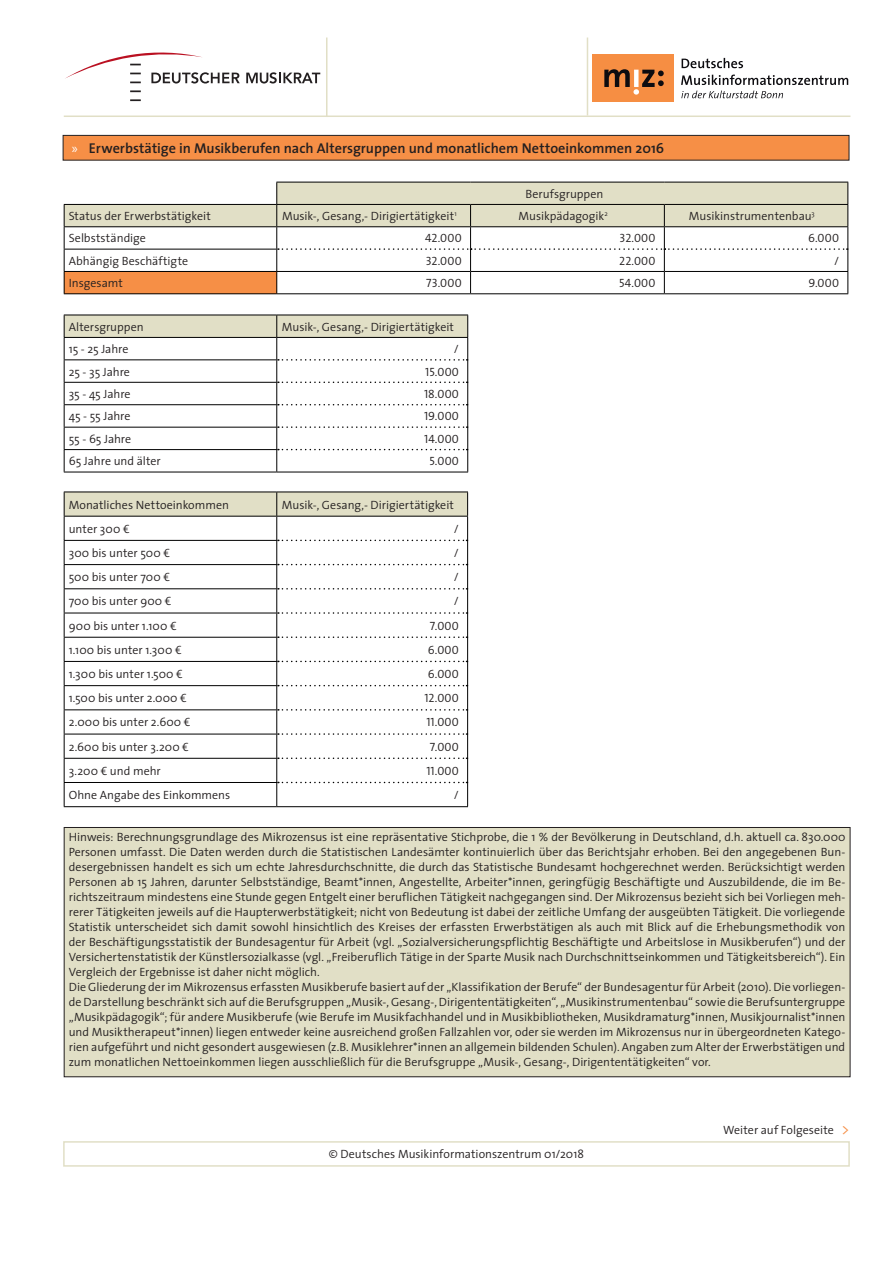
<style>
.page{position:relative;width:893px;height:1263px;background:#fff}
.page>*{position:absolute;margin:0;border:0;box-sizing:border-box;transform-origin:0 0}
.t1{font:600 14.25px "The Sans";color:#231f20}
.Hinweis_Einleitung{font:300 12px/15px "The Sans";color:#231f20;text-align:justify}
.Text_links_normal_8{font:300 12px "The Sans";color:#231f20}
.Zahlen_rechts_2_Einz{font:300 12px "The Sans";color:#231f20}
.Zahlen_rechts_2_Einz-2{font:12px "The Sans Semi Light Caps";letter-spacing:.015em;color:#231f20}
.Text_zentriert_8_PT{font:300 12px "The Sans";color:#231f20}
.s1{font-family:"Myriad Pro";font-weight:400;color:#fff}
.s2{font-size:15px;color:#f68f46}
</style>
<div class="page">
<hr style="left:64px;top:115px;width:786px;height:2px;background:#e1dfc6">
<hr style="left:587px;top:38px;width:1px;height:77px;background:#e1dfc6">
<hr style="left:326px;top:38px;width:1px;height:79px;background:#e1dfc6">
<svg style="left:246px;top:72px;width:74px;height:12px"></svg>
<svg style="left:65px;top:52px;width:175px;height:32px"></svg>
<svg style="left:130px;top:90px;width:11px;height:2px"></svg>
<svg style="left:130px;top:99px;width:11px;height:2px"></svg>
<div style="left:592px;top:55px;width:82px;height:47px;background:#f68e43"></div>
<svg style="left:681px;top:75px;width:167px;height:10px"></svg>
<svg style="left:682px;top:58px;width:61px;height:10px"></svg>
<svg style="left:681px;top:91px;width:102px;height:7px"></svg>
<svg style="left:604px;top:69px;width:60px;height:26px"></svg>
<svg style="left:62px;top:135px;width:788px;height:26px;background:#e68845"></svg>
<hr style="left:64px;top:806px;width:213px;height:1px;background:#000">
<hr style="left:277px;top:806px;width:191px;height:1px;background:#000">
<svg style="left:64px;top:492px;width:404px;height:314px"></svg>
<svg style="left:63px;top:1141px;width:787px;height:26px"></svg>
<div style="left:64px;top:827px;width:786px;height:250px;background:#e1dfc6"></div>
<div style="left:64px;top:827px;width:786px;height:250px;border:1px solid #231f20"></div>
<hr style="left:64px;top:293px;width:213px;height:1px;background:#000">
<hr style="left:277px;top:293px;width:194px;height:1px;background:#000">
<hr style="left:471px;top:293px;width:193px;height:1px;background:#000">
<hr style="left:664px;top:293px;width:184px;height:1px;background:#000">
<svg style="left:64px;top:182px;width:784px;height:111px"></svg>
<hr style="left:64px;top:271px;width:213px;height:1px;background:#000">
<hr style="left:64px;top:472px;width:213px;height:1px;background:#000">
<hr style="left:277px;top:472px;width:191px;height:1px;background:#000">
<svg style="left:64px;top:315px;width:404px;height:157px"></svg>
<p class="t1" style="left:72px;top:139px;width:594px"><span class="s1">»</span> Erwerbstätige in Musikberufen nach Altersgruppen und monatlichem Nettoeinkommen 2016</p>
<p class="Text_links_normal_8" style="left:525px;top:186px;width:80px">Berufsgruppen</p>
<p class="Text_links_normal_8" style="left:69px;top:208px;width:144px">Status der Erwerbstätigkeit</p>
<p class="Zahlen_rechts_2_Einz" style="left:282px;top:208px;width:176px">Musik-, Gesang,- Dirigiertätigkeit<sup>1</sup></p>
<p class="Zahlen_rechts_2_Einz" style="left:518px;top:208px;width:91px">Musikpädagogik<sup>2</sup></p>
<p class="Zahlen_rechts_2_Einz" style="left:689px;top:208px;width:127px">Musikinstrumentenbau<sup>3</sup></p>
<p class="Text_links_normal_8" style="left:69px;top:231px;width:79px">Selbstständige</p>
<p class="Zahlen_rechts_2_Einz-2" style="left:425px;top:231px;width:38px">42.000</p>
<p class="Zahlen_rechts_2_Einz-2" style="left:620px;top:231px;width:37px">32.000</p>
<p class="Zahlen_rechts_2_Einz-2" style="left:808px;top:231px;width:32px">6.000</p>
<p class="Text_links_normal_8" style="left:69px;top:253px;width:121px">Abhängig Beschäftigte</p>
<p class="Zahlen_rechts_2_Einz-2" style="left:426px;top:253px;width:37px">32.000</p>
<p class="Zahlen_rechts_2_Einz-2" style="left:619px;top:253px;width:38px">22.000</p>
<p class="Zahlen_rechts_2_Einz-2" style="left:834px;top:253px;width:6px">/</p>
<p class="Text_links_normal_8" style="left:69px;top:275px;width:56px">Insgesamt</p>
<p class="Zahlen_rechts_2_Einz-2" style="left:426px;top:275px;width:37px">73.000</p>
<p class="Zahlen_rechts_2_Einz-2" style="left:619px;top:275px;width:38px">54.000</p>
<p class="Zahlen_rechts_2_Einz-2" style="left:808px;top:275px;width:32px">9.000</p>
<p class="Text_links_normal_8" style="left:69px;top:319px;width:76px">Altersgruppen</p>
<p class="Zahlen_rechts_2_Einz" style="left:282px;top:319px;width:174px">Musik-, Gesang,- Dirigiertätigkeit</p>
<p class="Text_links_normal_8" style="left:69px;top:341px;width:61px">15 - 25 Jahre</p>
<p class="Zahlen_rechts_2_Einz-2" style="left:454px;top:341px;width:6px">/</p>
<p class="Text_links_normal_8" style="left:69px;top:364px;width:63px">25 - 35 Jahre</p>
<p class="Zahlen_rechts_2_Einz-2" style="left:425px;top:364px;width:35px">15.000</p>
<p class="Text_links_normal_8" style="left:69px;top:386px;width:63px">35 - 45 Jahre</p>
<p class="Zahlen_rechts_2_Einz-2" style="left:424px;top:386px;width:36px">18.000</p>
<p class="Text_links_normal_8" style="left:69px;top:409px;width:63px">45 - 55 Jahre</p>
<p class="Zahlen_rechts_2_Einz-2" style="left:424px;top:409px;width:36px">19.000</p>
<p class="Text_links_normal_8" style="left:69px;top:431px;width:64px">55 - 65 Jahre</p>
<p class="Zahlen_rechts_2_Einz-2" style="left:424px;top:431px;width:36px">14.000</p>
<p class="Text_links_normal_8" style="left:69px;top:454px;width:94px">65 Jahre und älter</p>
<p class="Zahlen_rechts_2_Einz-2" style="left:429px;top:454px;width:31px">5.000</p>
<p class="Text_links_normal_8" style="left:69px;top:497px;width:162px">Monatliches Nettoeinkommen</p>
<p class="Zahlen_rechts_2_Einz" style="left:282px;top:497px;width:174px">Musik-, Gesang,- Dirigiertätigkeit</p>
<p class="Text_links_normal_8" style="left:69px;top:521px;width:62px">unter 300 €</p>
<p class="Zahlen_rechts_2_Einz-2" style="left:454px;top:521px;width:6px">/</p>
<p class="Text_links_normal_8" style="left:69px;top:545px;width:103px">300 bis unter 500 €</p>
<p class="Zahlen_rechts_2_Einz-2" style="left:454px;top:545px;width:6px">/</p>
<p class="Text_links_normal_8" style="left:69px;top:569px;width:103px">500 bis unter 700 €</p>
<p class="Zahlen_rechts_2_Einz-2" style="left:454px;top:569px;width:6px">/</p>
<p class="Text_links_normal_8" style="left:69px;top:594px;width:104px">700 bis unter 900 €</p>
<p class="Zahlen_rechts_2_Einz-2" style="left:454px;top:594px;width:6px">/</p>
<p class="Text_links_normal_8" style="left:69px;top:618px;width:109px">900 bis unter 1.100 €</p>
<p class="Zahlen_rechts_2_Einz-2" style="left:430px;top:618px;width:30px">7.000</p>
<p class="Text_links_normal_8" style="left:69px;top:642px;width:114px">1.100 bis unter 1.300 €</p>
<p class="Zahlen_rechts_2_Einz-2" style="left:428px;top:642px;width:32px">6.000</p>
<p class="Text_links_normal_8" style="left:69px;top:666px;width:116px">1.300 bis unter 1.500 €</p>
<p class="Zahlen_rechts_2_Einz-2" style="left:428px;top:666px;width:32px">6.000</p>
<p class="Text_links_normal_8" style="left:69px;top:690px;width:120px">1.500 bis unter 2.000 €</p>
<p class="Zahlen_rechts_2_Einz-2" style="left:425px;top:690px;width:36px">12.000</p>
<p class="Text_links_normal_8" style="left:69px;top:715px;width:123px">2.000 bis unter 2.600 €</p>
<p class="Zahlen_rechts_2_Einz-2" style="left:426px;top:715px;width:34px">11.000</p>
<p class="Text_links_normal_8" style="left:69px;top:739px;width:122px">2.600 bis unter 3.200 €</p>
<p class="Zahlen_rechts_2_Einz-2" style="left:430px;top:739px;width:30px">7.000</p>
<p class="Text_links_normal_8" style="left:69px;top:763px;width:94px">3.200 € und mehr</p>
<p class="Zahlen_rechts_2_Einz-2" style="left:426px;top:763px;width:34px">11.000</p>
<p class="Text_links_normal_8" style="left:69px;top:787px;width:163px">Ohne Angabe des Einkommens</p>
<p class="Zahlen_rechts_2_Einz-2" style="left:454px;top:787px;width:6px">/</p>
<p class="Hinweis_Einleitung" style="left:69px;top:830px;width:778px">Hinweis: Berechnungsgrundlage des Mikrozensus ist eine repräsentative Stichprobe, die 1 % der Bevölkerung in Deutschland, d.h. aktuell ca. 830.000<br>Personen umfasst. Die Daten werden durch die Statistischen Landesämter kontinuierlich über das Berichtsjahr erhoben. Bei den angegebenen Bun&shy;desergebnissen handelt es sich um echte Jahresdurchschnitte, die durch das Statistische Bundesamt hochgerechnet werden. Berücksichtigt werden Personen ab 15 Jahren, darunter Selbstständige, Beamt*innen, Angestellte, Arbeiter*innen, geringfügig Beschäftigte und Auszubildende, die im Be&shy;richtszeitraum mindestens eine Stunde gegen Entgelt einer beruflichen Tätigkeit nachgegangen sind. Der Mikrozensus bezieht sich bei Vorliegen meh&shy;rerer Tätigkeiten jeweils auf die Haupterwerbstätigkeit; nicht von Bedeutung ist dabei der zeitliche Umfang der ausgeübten Tätigkeit. Die vorliegende Statistik unterscheidet sich damit sowohl hinsichtlich des Kreises der erfassten Erwerbstätigen als auch mit Blick auf die Erhebungsmethodik von der Beschäftigungsstatistik der Bundesagentur für Arbeit (vgl. „Sozialversicherungspflichtig Beschäftigte und Arbeitslose in Musikberufen“) und der Versichertenstatistik der Künstlersozialkasse (vgl. „Freiberuflich Tätige in der Sparte Musik nach Durchschnittseinkommen und Tätigkeitsbereich“). Ein Vergleich der Ergebnisse ist daher nicht möglich.</p>
<p class="Hinweis_Einleitung" style="left:69px;top:980px;width:778px">Die Gliederung der im Mikrozensus erfassten Musikberufe basiert auf der „Klassifikation der Berufe“ der Bundesagentur für Arbeit (2010). Die vorliegen&shy;de Darstellung beschränkt sich auf die Berufsgruppen „Musik-, Gesang-, Dirigententätigkeiten“, „Musikinstrumentenbau“ sowie die Berufsuntergruppe „Musikpädagogik“; für andere Musikberufe (wie Berufe im Musikfachhandel und in Musikbibliotheken, Musikdramaturg*innen, Musikjournalist*innen und Musiktherapeut*innen) liegen entweder keine ausreichend großen Fallzahlen vor, oder sie werden im Mikrozensus nur in übergeordneten Katego&shy;rien aufgeführt und nicht gesondert ausgewiesen (z.B. Musiklehrer*innen an allgemein bildenden Schulen). Angaben zum Alter der Erwerbstätigen und zum monatlichen Nettoeinkommen liegen ausschließlich für die Berufsgruppe „Musik-, Gesang-, Dirigententätigkeiten“ vor.</p>
<p class="Text_zentriert_8_PT" style="left:329px;top:1147px;width:257px">© Deutsches Musikinformationszentrum 01/2018</p>
<p class="Hinweis_Einleitung" style="left:723px;top:1123px;width:128px">Weiter auf Folgeseite <span class="s2">&gt;</span></p>
</div>
